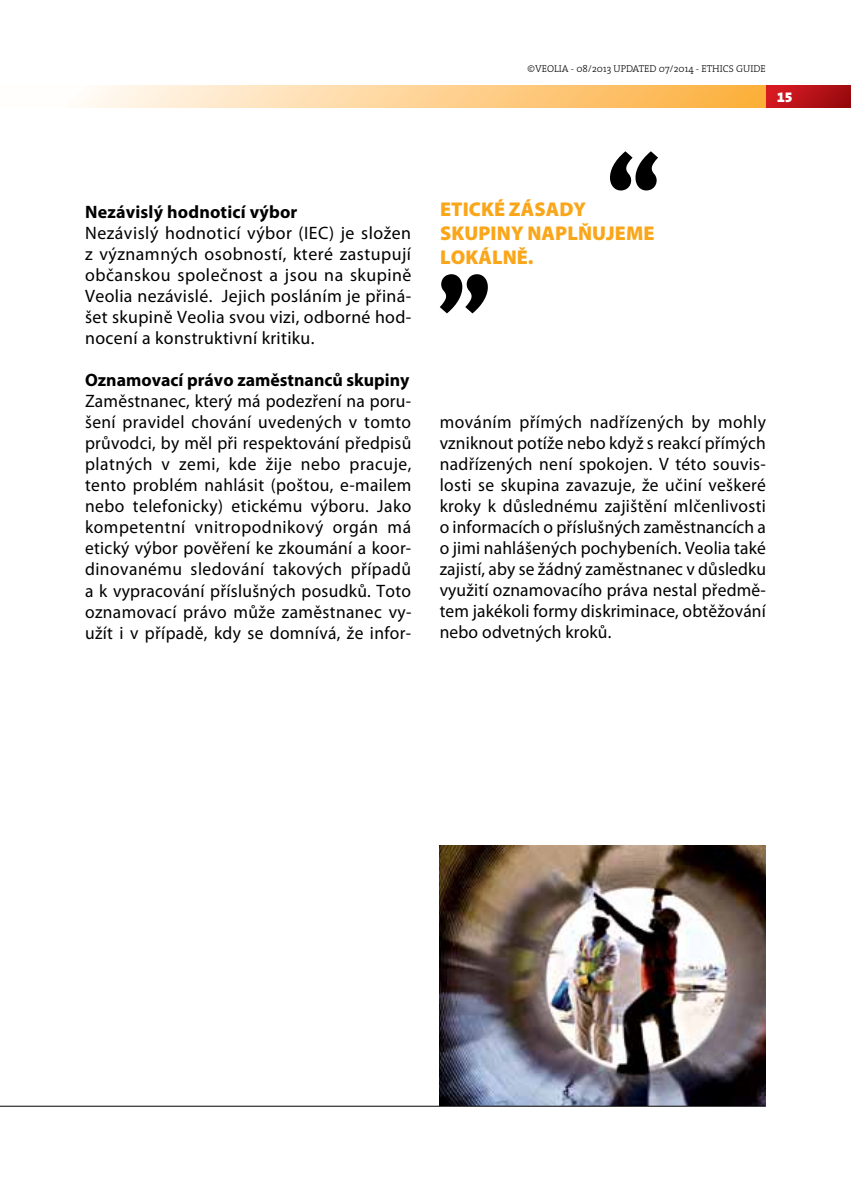
<style>
.page{position:relative;width:851px;height:1191px;background:#fff}
.page>*{position:absolute;margin:0;border:0;box-sizing:border-box;transform-origin:0 0}
.t1{font:900 98px "The Serif";color:#000}
.t2{font:900 20px/24px "Myriad Pro";letter-spacing:.005em;color:#faa61a}
.t3{font:18px/21px "Myriad Pro";letter-spacing:.02em;color:#000;text-align:justify}
.t4{font:700 18px "Myriad Pro";color:#000}
.t5{font:14px "The Serif Black Expert";color:#fff}
.t6{font:300 10px "The Serif";color:#000}
</style>
<div class="page">
<img style="left:439px;top:845px;width:326px;height:260px">
<hr style="left:0;top:1105px;width:765px;height:1px;background:#000">
<div style="left:765px;top:85px;width:85px;height:23px;background:linear-gradient(to right,#da1b22,#990a0e)"></div>
<div style="left:0;top:85px;width:765px;height:23px;background:linear-gradient(to right,#fff,#fdae3c)"></div>
<p class="t4" style="left:85px;top:200px;width:214px">Nezávislý hodnoticí výbor</p>
<p class="t3" style="left:85px;top:222px;width:328px">Nezávislý hodnoticí výbor (IEC) je složen z významných osobností, které zastupují občanskou společnost a jsou na skupině Veolia nezávislé. Jejich posláním je přiná&shy;šet skupině Veolia svou vizi, odborné hod&shy;nocení a konstruktivní kritiku.</p>
<p class="t4" style="left:85px;top:368px;width:326px">Oznamovací právo zaměstnanců skupiny</p>
<p class="t3" style="left:85px;top:390px;width:328px">Zaměstnanec, který má podezření na poru&shy;šení pravidel chování uvedených v tomto průvodci, by měl při respektování předpisů platných v zemi, kde žije nebo pracuje, tento problém nahlásit (poštou, e-mailem nebo telefonicky) etickému výboru. Jako kompetentní vnitropodnikový orgán má etický výbor pověření ke zkoumání a koor&shy;dinovanému sledování takových případů a k vypracování příslušných posudků. Toto oznamovací právo může zaměstnanec vy&shy;užít i v případě, kdy se domnívá, že infor-</p>
<p class="t6" style="left:527px;top:60px;width:21px">©VEOLI</p>
<p class="t6" style="left:561px;top:60px;width:84px">A - 08/2013 UPDATED</p>
<p class="t6" style="left:658px;top:60px;width:91px">07/2014 - ETHICS GUIDE</p>
<p class="t5" style="left:777px;top:85px;width:17px">15</p>
<h1 class="t1" style="left:606px;top:110px;width:56px">“</h1>
<p class="t2" style="left:440px;top:197px;width:216px">ETICKÉ ZÁSADY<br>SKUPINY NAPLŇUJEME<br>LOKÁLNĚ.</p>
<h1 class="t1" style="left:437px;top:232px;width:56px">”</h1>
<p class="t3" style="left:439px;top:411px;width:328px">mováním přímých nadřízených by mohly vzniknout potíže nebo když s reakcí přímých nadřízených není spokojen. V této souvis&shy;losti se skupina zavazuje, že učiní veškeré kroky k důslednému zajištění mlčenlivosti o informacích o příslušných zaměstnancích a o jimi nahlášených pochybeních. Veolia také zajistí, aby se žádný zaměstnanec v důsledku využití oznamovacího práva nestal předmě&shy;tem jakékoli formy diskriminace, obtěžování nebo odvetných kroků.</p>
</div>
